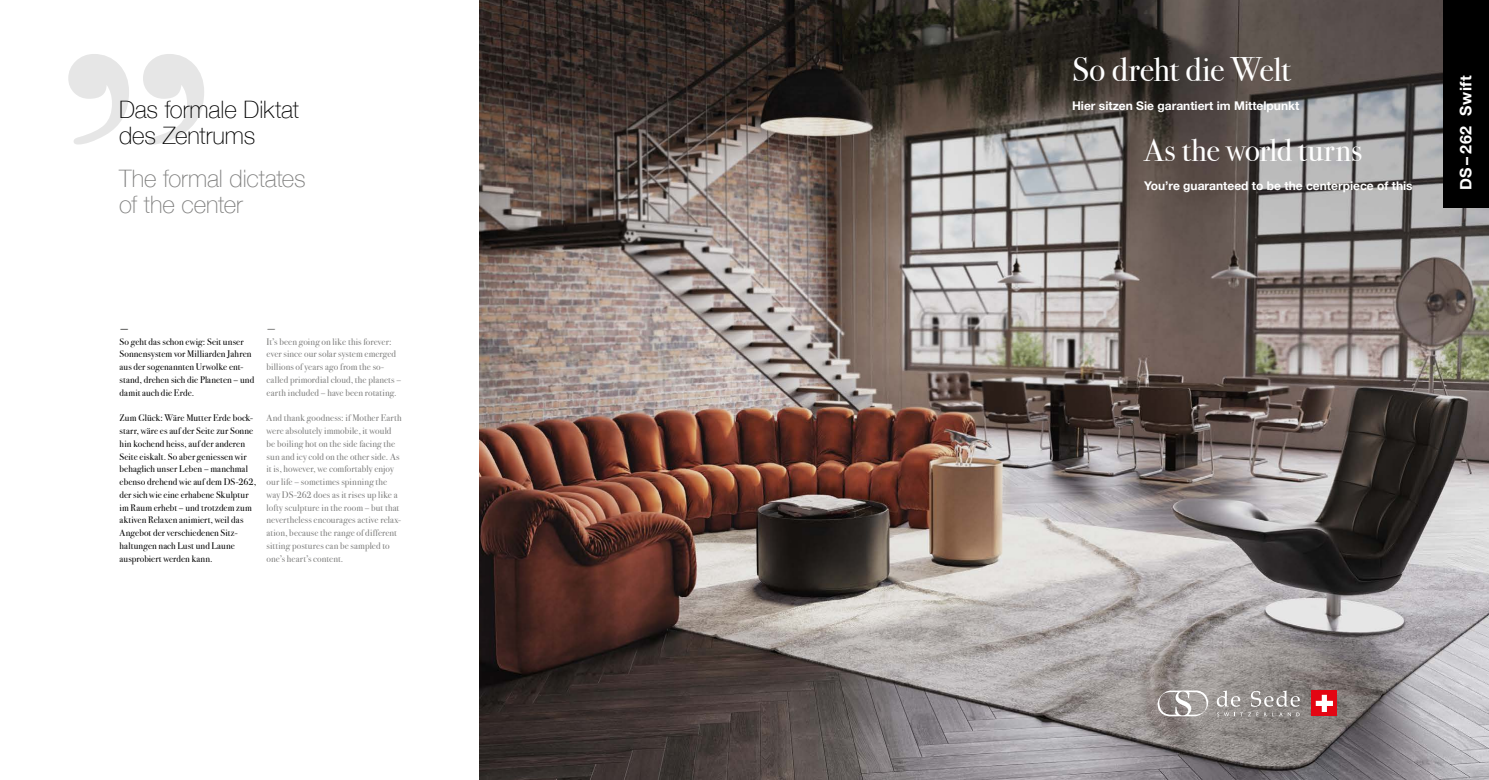
<style>
.page{position:relative;width:1489px;height:780px;background:#fff}
.page>*{position:absolute;margin:0;border:0;box-sizing:border-box;transform-origin:0 0}
.Headline-coverpage-34pt{font:34px "Bodoni Svty Two ITCTT";letter-spacing:-.015em;color:#fff}
.Headline-coverpage-32{font:32px "Bodoni Svty Two ITCTT";color:#fff}
.Quote1{font:100 24px/26px "Helvetica Neue";letter-spacing:-.005em;color:#7e7e7d}
.Quote1-2{font:100 24px/26px "Helvetica Neue";letter-spacing:-.005em;color:#000}
.Label-16pt{font:700 16px "Helvetica Neue";letter-spacing:.035em;color:#fff}
.sub-coverpage{font:700 12px "Helvetica Neue";color:#fff}
.copy_8_5pt{font:italic 500 10px "Helvetica Neue";color:#575756}
.copy_8_5pt-2{font:italic 500 10px "Helvetica Neue";color:#7e7e7d}
.copy-story{font:9.5px/12.8px "Bodoni Svty Two ITCTT";letter-spacing:.01em;color:#7e7e7d}
.copy-story-2{font:9.5px/12.8px "Bodoni Svty Two ITCTT";letter-spacing:.01em;color:#000}
</style>
<div class="page">
<img style="left:479px;top:0;width:1009px;height:780px">
<div style="left:1443px;top:0;width:45px;height:207px;background:#000"></div>
<svg style="left:68px;top:54px;width:136px;height:90px"></svg>
<svg style="left:1157px;top:690px;width:51px;height:26px"></svg>
<svg style="left:1216px;top:690px;width:24px;height:16px"></svg>
<svg style="left:1250px;top:690px;width:49px;height:16px"></svg>
<svg style="left:1217px;top:712px;width:11px;height:4px"></svg>
<svg style="left:1234px;top:712px;width:56px;height:4px"></svg>
<svg style="left:1296px;top:712px;width:3px;height:4px"></svg>
<div style="left:1311px;top:690px;width:26px;height:26px;background:#e30613"></div>
<svg style="left:1315px;top:694px;width:17px;height:18px"></svg>
<p class="Quote1-2" style="left:119px;top:96px;width:181px">Das formale Diktat des Zentrums</p>
<p class="Quote1" style="left:119px;top:164px;width:188px">The formal dictates of the center</p>
<p class="copy_8_5pt" style="left:120px;top:320px;width:12px">—</p>
<p class="copy-story-2" style="left:120px;top:334px;width:136px">So geht das schon ewig: Seit unser<br>Sonnensystem vor Milliarden Jahren aus der sogenannten Urwolke ent&shy;stand, drehen sich die Planeten – und damit auch die Erde.</p>
<p class="copy-story-2" style="left:120px;top:410px;width:138px">Zum Glück: Wäre Mutter Erde bock&shy;starr, wäre es auf der Seite zur Sonne hin kochend heiss, auf der anderen Seite eiskalt. So aber geniessen wir behaglich unser Leben – manchmal ebenso drehend wie auf dem DS-262, der sich wie eine erhabene Skulptur im Raum erhebt – und trotzdem zum aktiven Relaxen animiert, weil das Angebot der verschiedenen Sitz&shy;haltungen nach Lust und Laune ausprobiert werden kann.</p>
<p class="copy_8_5pt-2" style="left:266px;top:320px;width:11px">—</p>
<p class="copy-story" style="left:266px;top:334px;width:136px">It’s been going on like this forever: ever since our solar system emerged billions of years ago from the so&shy;called primordial cloud, the planets – earth included – have been rotating.</p>
<p class="copy-story" style="left:266px;top:410px;width:136px">And thank goodness: if Mother Earth were absolutely immobile, it would be boiling hot on the side facing the sun and icy cold on the other side. As it is, however, we comfortably enjoy our life – sometimes spinning the way DS-262 does as it rises up like a lofty sculpture in the room – but that nevertheless encourages active relax&shy;ation, because the range of different sitting postures can be sampled to one’s heart’s content.</p>
<p class="Headline-coverpage-34pt" style="left:1071px;top:42px;width:220px">So dreht die Welt</p>
<p class="sub-coverpage" style="left:1071px;top:96px;width:229px">Hier sitzen Sie garantiert im Mittelpunkt</p>
<p class="Headline-coverpage-32" style="left:1143px;top:124px;width:220px">As the world turns</p>
<p class="sub-coverpage" style="left:1143px;top:176px;width:270px">You’re guaranteed to be the centerpiece of this</p>
<p class="Label-16pt" style="left:1452px;top:190px;width:117px;rotate:-90deg">DS – 262 Swift</p>
</div>
